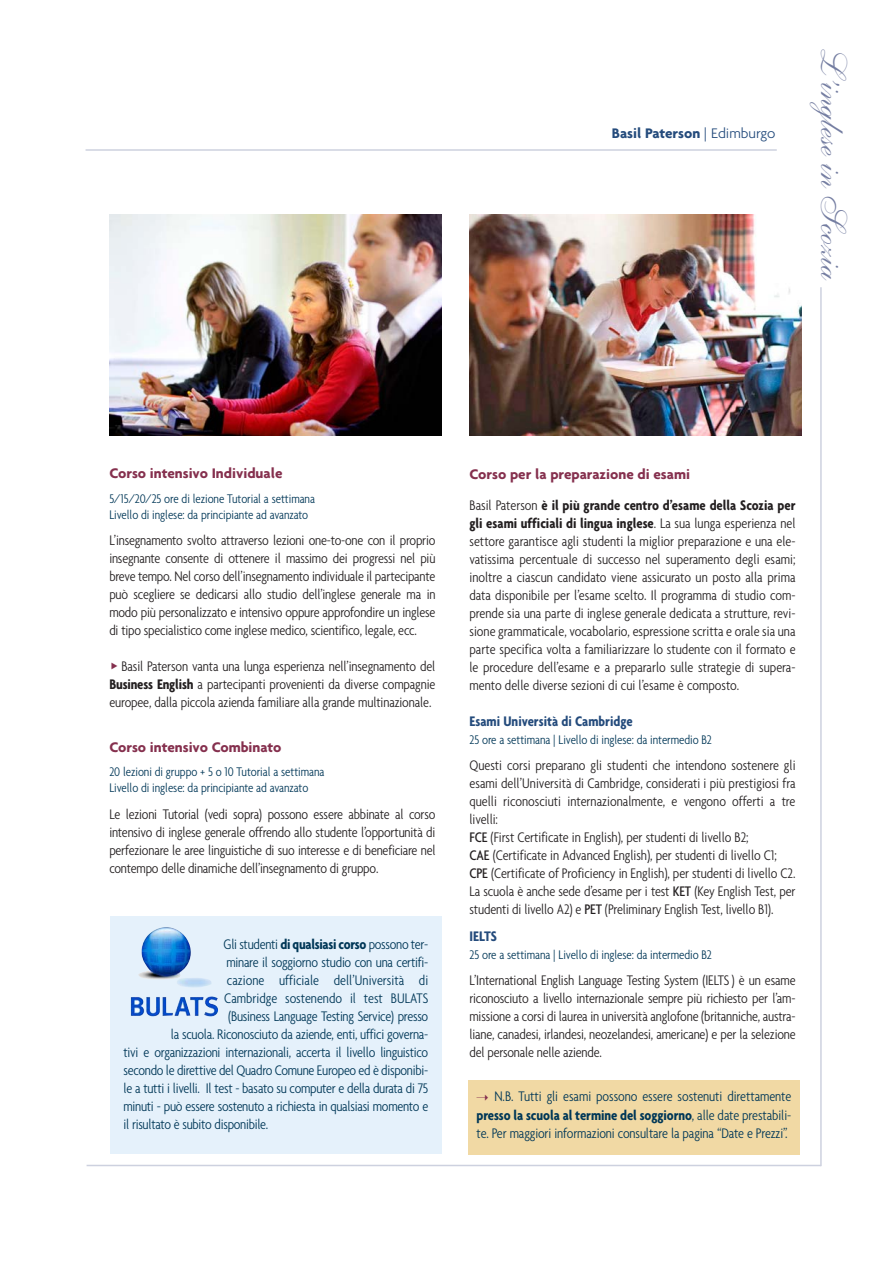
<style>
.page{position:relative;width:893px;height:1263px;background:#fff}
.page>*{position:absolute;margin:0;border:0;box-sizing:border-box;transform-origin:0 0}
.t1{font:36px "Shelley Allegro Script";color:#747da1}
.t2{font:300 condensed 15px/18px "Agenda";letter-spacing:-.005em;color:#231f20;text-align:justify}
.t3{font:300 condensed 15px/18.1px "Agenda";letter-spacing:-.02em;color:#003757;text-align:justify}
.t4{font:700 condensed 15px/30.8px "Agenda";color:#231f20}
.t5{font:300 condensed 15px "Agenda";color:#003757}
.t6{font:700 15px "Agenda";color:#85304e}
.t7{font:700 condensed 15px "Agenda";color:#244b7c}
.t8{font:700 15px "Agenda";color:#244b7c}
.t9{font:300 condensed 13.5px/15.8px "Agenda";letter-spacing:-.005em;color:#003757}
.s1{font-weight:300}
.s2{color:#85304e}
.s3{font-weight:700}
.s4{font-stretch:normal;color:#85304e}
.s5{font-weight:500}
</style>
<div class="page">
<hr style="left:86px;top:149px;width:690px;height:2px;background:#cdd1df">
<hr style="left:87px;top:1165px;width:734px;height:1px;background:#cdd1df">
<hr style="left:820px;top:287px;width:1px;height:879px;background:#cdd1df">
<img style="left:469px;top:215px;width:332px;height:221px">
<div style="left:110px;top:916px;width:332px;height:238px;background:#e5f1fb"></div>
<div style="left:110px;top:214px;width:332px;height:228px;background:linear-gradient(to right,#fff,#fff)"></div>
<img style="left:110px;top:214px;width:332px;height:221px">
<img style="left:131px;top:927px;width:87px;height:90px">
<div style="left:468px;top:1080px;width:331px;height:74px;background:#f1d9a4"></div>
<p class="t8" style="left:612px;top:128px;width:165px">Basil Paterson <span class="s1">| Edimburgo</span></p>
<h1 class="t1" style="left:842px;top:43px;width:239px;rotate:90deg">L ’inglesein Scozia</h1>
<p class="t6" style="left:109px;top:468px;width:175px">Corso intensivo Individuale</p>
<p class="t9" style="left:109px;top:492px;width:207px">5/15/20/25 ore di lezione Tutorial a settimana<br>Livello di inglese: da principiante ad avanzato</p>
<p class="t2" style="left:109px;top:533px;width:327px">L’insegnamento svolto attraverso lezioni one-to-one con il proprio insegnante consente di ottenere il massimo dei progressi nel più breve tempo. Nel corso dell’insegnamento individuale il partecipante può scegliere se dedicarsi allo studio dell’inglese generale ma in modo più personalizzato e intensivo oppure approfondire un inglese di tipo specialist ico come inglese medico, scientifico, legale, ecc.</p>
<p class="t2" style="left:109px;top:659px;width:327px"><span class="s2">◆</span>Basil Paterson vanta una lunga esperienza nell’insegnamento del <span class="s3">Business English</span> a partecipanti provenienti da diverse compagnie europee, dalla piccola azienda familiare alla grande multinazionale.</p>
<p class="t6" style="left:109px;top:741px;width:173px">Corso intensivo Combinato</p>
<p class="t9" style="left:109px;top:765px;width:217px">20 lezioni di gruppo + 5 o 10 Tutorial a settimana<br>Livello di inglese: da principiante ad avanzato</p>
<p class="t2" style="left:109px;top:806px;width:328px">Le lezioni Tutorial (vedi sopra) possono essere abbinate al corso intensivo di inglese generale offrendo allo studente l’opportunità di perfezionare le aree linguistiche di suo interesse e di beneficiare nel contempo delle dinamiche dell’insegnamento di gruppo.</p>
<p class="t3" style="left:223px;top:937px;width:206px">Gli studenti <span class="s3">di qualsiasi corso</span> possono ter-</p>
<p class="t3" style="left:226px;top:955px;width:203px">minare il soggiorno studio con una certifi-</p>
<p class="t5" style="left:227px;top:975px;width:203px">cazione ufficiale dell’Università di</p>
<p class="t5" style="left:224px;top:993px;width:205px">Cambridge sostenendo il test BULATS</p>
<p class="t3" style="left:228px;top:1009px;width:201px">(Business Language Testing Service) presso</p>
<p class="t3" style="left:171px;top:1027px;width:259px">la scuola. Riconosciuto da aziende, enti, uffici governa-</p>
<p class="t3" style="left:123px;top:1045px;width:306px">tivi e organizzazioni internazionali, accerta il livello linguistico</p>
<p class="t3" style="left:123px;top:1063px;width:306px">secondo le direttive del Quadro Comune Europeo ed è disponibi-</p>
<p class="t3" style="left:123px;top:1081px;width:306px">le a tutti i livelli. Il test - basato su computer e della durata di 75</p>
<p class="t3" style="left:123px;top:1099px;width:306px">minuti - può essere sostenuto a richiesta in qualsiasi momento e</p>
<p class="t3" style="left:123px;top:1117px;width:146px">il risultato è subito disponibile.</p>
<p class="t4" style="left:469px;top:460px;width:327px"><span class="s4">Corso per la preparazione di esami<br></span><span class="s1">Basil Paterson</span> è il più grande centro d’esame della Scozia per</p>
<p class="t2" style="left:469px;top:515px;width:327px"><span class="s3">gli esami ufficiali di lingua inglese</span>. La sua lunga esperienza nel settore garantisce agli studenti la miglior preparazione e una ele&shy;vatissima percentuale di successo nel superamento degli esami; inoltre a ciascun candidato viene assicurato un posto alla prima data disponibile per l’esame scelto. Il programma di studio com&shy;prende sia una parte di inglese generale dedicata a strutture, revi&shy;sione grammaticale, vocabolario, espressione scritta e orale sia una parte specifica volta a familiarizzare lo studente con il formato e le procedure dell’esame e a prepararlo sulle strategie di supera&shy;mento delle diverse sezioni di cui l’esame è composto.</p>
<p class="t7" style="left:469px;top:715px;width:165px">Esami Università di Cambridge</p>
<p class="t9" style="left:469px;top:733px;width:244px">25 ore a settimana | Livello di inglese: da intermedio B2</p>
<p class="t2" style="left:469px;top:758px;width:327px;text-align:left">Questi corsi preparano gli studenti che intendono sostenere gli esami dell’Università di Cambridge, considerati i più prestigiosi fra quelli riconosciuti internazionalmente, e vengono offerti a tre livelli:<br><span class="s5">FCE</span> (First Certificate in English), per studenti di livello B2;<br><span class="s5">CAE</span> (Certificate in Advanced English), per studenti di livello C1; <span class="s5">CPE</span> (Certificate of Proficiency in English), per studenti di livello C2.<br>La scuola è anche sede d’esame per i test <span class="s5">KET</span> (Key English Test, per studenti di livello A2) e <span class="s5">PET</span> (Preliminary English Test, livello B1).</p>
<p class="t7" style="left:469px;top:930px;width:29px">IELTS</p>
<p class="t9" style="left:469px;top:948px;width:244px">25 ore a settimana | Livello di inglese: da intermedio B2</p>
<p class="t2" style="left:469px;top:973px;width:327px">L’International English Language Testing System (IELTS ) è un esame riconosciuto a livello internazionale sempre più richiesto per l’am&shy;missione a corsi di laurea in università anglofone (britanniche, austra&shy;liane, canadesi, irlandesi, neozelandesi, americane) e per la selezione del personale nelle aziende.</p>
<p class="t3" style="left:476px;top:1089px;width:316px"><span class="s2">➝</span> N.B. Tutti gli esami possono essere sostenuti direttamente <span class="s3">presso la scuola al termine del soggiorno</span>, alle date prestabili&shy;te. Per maggiori informazioni consultare la pagina “Date e Prezzi”.</p>
</div>
